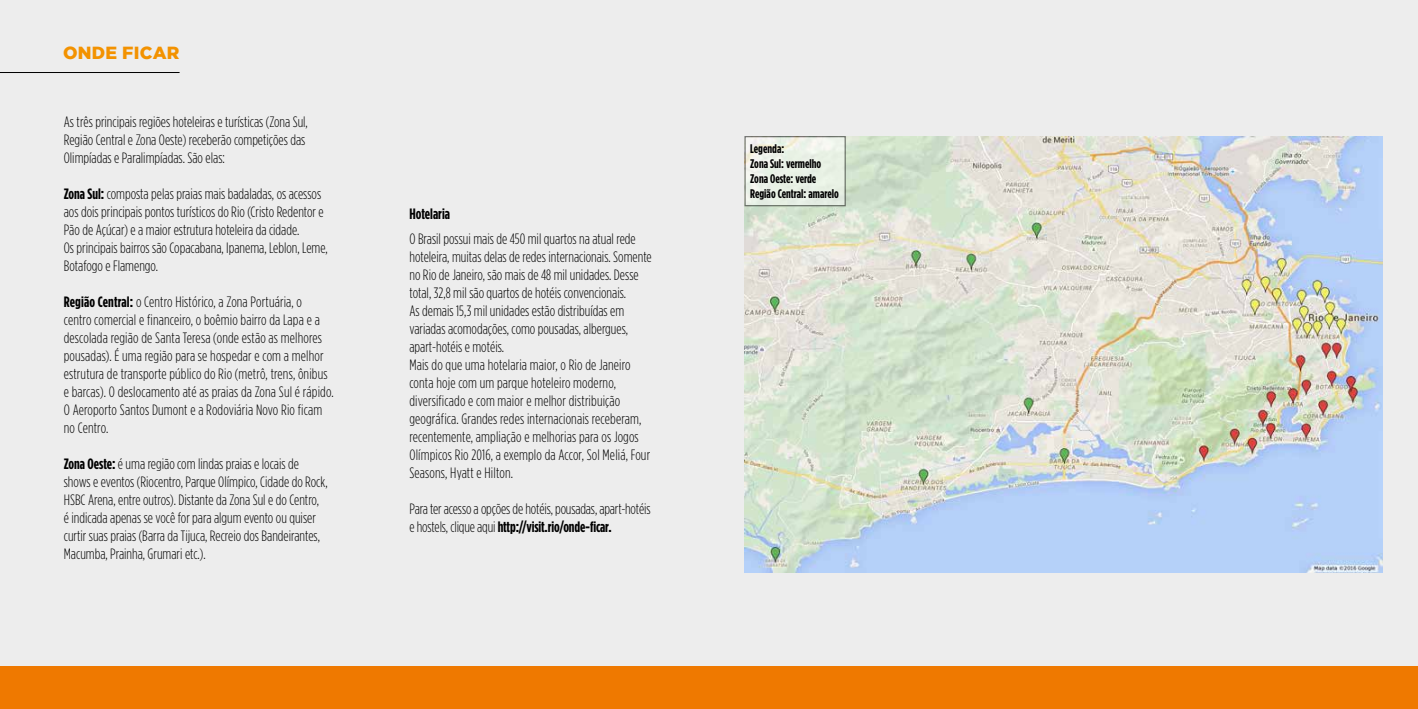
<style>
.page{position:relative;width:1418px;height:709px;background:#fff}
.page>*{position:absolute;margin:0;border:0;box-sizing:border-box;transform-origin:0 0}
.t1{font:900 17.5px "Gotham";letter-spacing:.015em;color:#f39200}
.t2{font:300 condensed 15px/18px "Gotham HTF";color:#000}
.t3{font:700 condensed 15px "Gotham HTF";color:#000}
.t4{font:700 condensed 12.5px/15px "Gotham HTF";color:#000}
.s1{font-weight:700}
</style>
<div class="page">
<div style="left:0;top:0;width:1417px;height:709px;background:#ededed"></div>
<div style="left:0;top:666px;width:1417px;height:43px;background:#ef7900"></div>
<hr style="left:0;top:72px;width:179px;height:1px;background:#000">
<img style="left:744px;top:136px;width:638px;height:437px">
<svg style="left:746px;top:138px;width:97px;height:66px"></svg>
<p class="t1" style="left:63px;top:43px;width:118px">ONDE FICAR</p>
<p class="t2" style="left:64px;top:113px;width:245px">As três principais regiões hoteleiras e turísticas (Zona Sul,<br>Região Central e Zona Oeste) receberão competições das<br>Olimpíadas e Paralimpíadas. São elas:</p>
<p class="t2" style="left:64px;top:185px;width:265px"><span class="s1">Zona Sul:</span> composta pelas praias mais badaladas, os acessos aos dois principais pontos turísticos do Rio (Cristo Redentor e Pão de Açúcar) e a maior estrutura hoteleira da cidade.<br>Os principais bairros são Copacabana, Ipanema, Leblon, Leme, Botafogo e Flamengo.</p>
<p class="t2" style="left:64px;top:293px;width:271px"><span class="s1">Região Central:</span> o Centro Histórico, a Zona Portuária, o<br>centro comercial e financeiro, o boêmio bairro da Lapa e a descolada região de Santa Teresa (onde estão as melhores pousadas). É uma região para se hospedar e com a melhor estrutura de transporte público do Rio (metrô, trens, ônibus e barcas). O deslocamento até as praias da Zona Sul é rápido.<br>O Aeroporto Santos Dumont e a Rodoviária Novo Rio ficam no Centro.</p>
<p class="t2" style="left:64px;top:455px;width:265px"><span class="s1">Zona Oeste:</span> é uma região com lindas praias e locais de shows e eventos (Riocentro, Parque Olímpico, Cidade do Rock, HSBC Arena, entre outros). Distante da Zona Sul e do Centro, é indicada apenas se você for para algum evento ou quiser curtir suas praias (Barra da Tijuca, Recreio dos Bandeirantes, Macumba, Prainha, Grumari etc.).</p>
<p class="t3" style="left:409px;top:205px;width:42px">Hotelaria</p>
<p class="t2" style="left:409px;top:229px;width:244px">O Brasil possui mais de 450 mil quartos na atual rede hoteleira, muitas delas de redes internacionais. Somente no Rio de Janeiro, são mais de 48 mil unidades. Desse total, 32,8 mil são quartos de hotéis convencionais.<br>As demais 15,3 mil unidades estão distribuídas em variadas acomodações, como pousadas, albergues, apart-hotéis e motéis.<br>Mais do que uma hotelaria maior, o Rio de Janeiro conta hoje com um parque hoteleiro moderno, diversificado e com maior e melhor distribuição geográfica. Grandes redes internacionais receberam, recentemente, ampliação e melhorias para os Jogos Olímpicos Rio 2016, a exemplo da Accor, Sol Meliá, Four Seasons, Hyatt e Hilton.</p>
<p class="t2" style="left:409px;top:499px;width:243px">Para ter acesso a opções de hotéis, pousadas, apart-hotéis e hostels, clique aqui <span class="s1">http://visit.rio/onde-ficar.</span></p>
<p class="t4" style="left:750px;top:141px;width:90px">Legenda:<br>Zona Sul: vermelho<br>Zona Oeste: verde<br>Região Central: amarelo</p>
</div>
